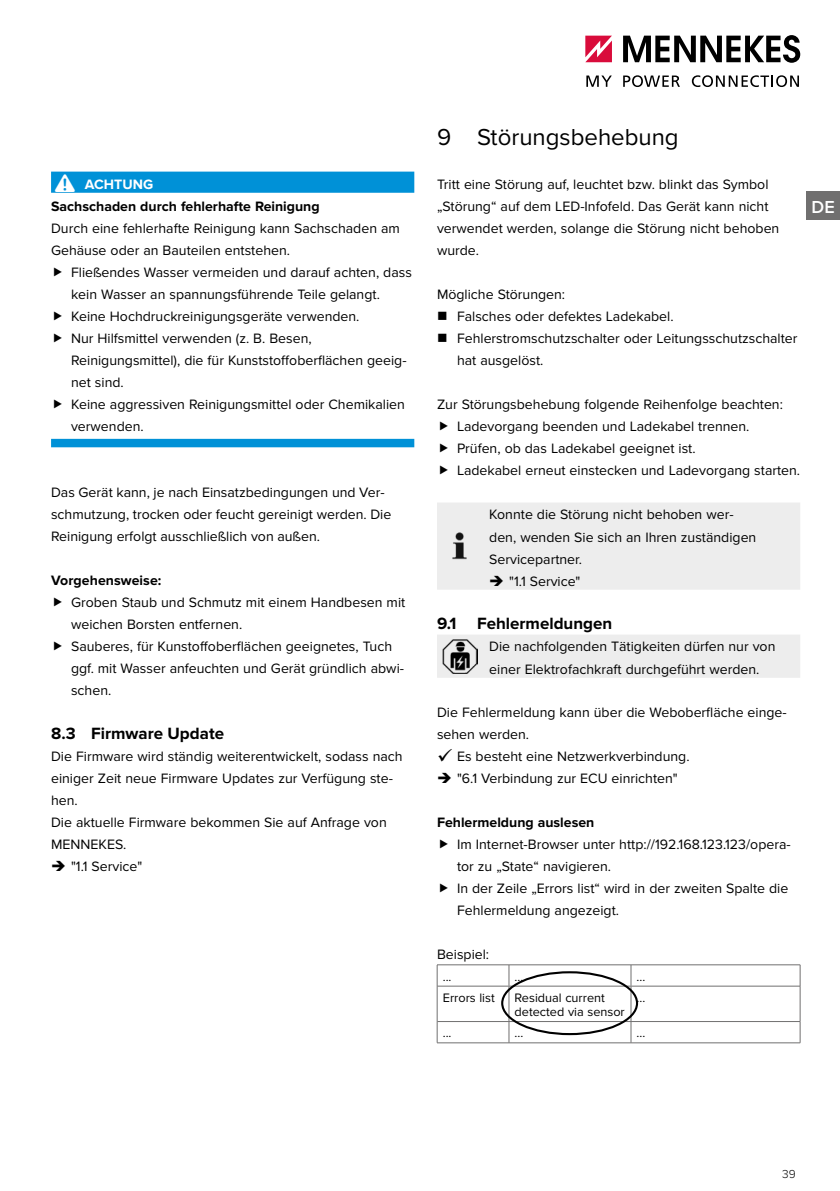
<style>
.page{position:relative;width:840px;height:1191px;background:#fff}
.page>*{position:absolute;margin:0;border:0;box-sizing:border-box;transform-origin:0 0}
.t1{font:24px "Proxima Nova";color:#000}
.t2{font:600 18px "Proxima Nova";color:#fff}
.t3{font:700 17px "Proxima Nova";color:#000}
.t4{font:14px/22px "Proxima Nova";color:#000}
.t5{font:700 14px "Proxima Nova";color:#000}
.t6{font:700 14px "Proxima Nova";color:#fff}
.t7{font:12.6px/14px "Proxima Nova";color:#000}
.t8{font:300 12px "Proxima Nova";color:#000}
</style>
<div class="page">
<svg style="left:586px;top:76px;width:25px;height:11px"></svg>
<svg style="left:623px;top:75px;width:56px;height:12px"></svg>
<svg style="left:691px;top:75px;width:107px;height:12px"></svg>
<svg style="left:585px;top:36px;width:26px;height:26px"></svg>
<svg style="left:623px;top:35px;width:176px;height:28px"></svg>
<div style="left:805px;top:191px;width:34px;height:29px;background:#706f6f"></div>
<div style="left:51px;top:172px;width:363px;height:21px;background:#0091d7"></div>
<div style="left:51px;top:439px;width:363px;height:8px;background:#0091d7"></div>
<div style="left:437px;top:635px;width:362px;height:43px;background:#ededed"></div>
<img style="left:442px;top:639px;width:35px;height:34px">
<hr style="left:437px;top:964px;width:71px;height:1px;background:#706f6f">
<svg style="left:436px;top:965px;width:1px;height:21px"></svg>
<hr style="left:508px;top:964px;width:122px;height:1px;background:#706f6f">
<svg style="left:508px;top:965px;width:1px;height:20px"></svg>
<hr style="left:630px;top:964px;width:169px;height:1px;background:#706f6f">
<svg style="left:630px;top:965px;width:1px;height:20px"></svg>
<svg style="left:799px;top:965px;width:1px;height:21px"></svg>
<hr style="left:436px;top:986px;width:1px;height:35px;background:#706f6f">
<hr style="left:508px;top:986px;width:1px;height:35px;background:#706f6f">
<hr style="left:630px;top:986px;width:1px;height:35px;background:#706f6f">
<hr style="left:799px;top:986px;width:1px;height:35px;background:#706f6f">
<svg style="left:436px;top:1021px;width:1px;height:21px"></svg>
<svg style="left:508px;top:1022px;width:1px;height:20px"></svg>
<svg style="left:630px;top:1022px;width:1px;height:20px"></svg>
<svg style="left:799px;top:1021px;width:1px;height:21px"></svg>
<hr style="left:437px;top:1042px;width:71px;height:1px;background:#706f6f">
<hr style="left:508px;top:1042px;width:122px;height:1px;background:#706f6f">
<hr style="left:630px;top:1042px;width:169px;height:1px;background:#706f6f">
<hr style="left:437px;top:985px;width:71px;height:1px;background:#706f6f">
<hr style="left:508px;top:985px;width:122px;height:1px;background:#706f6f">
<hr style="left:630px;top:985px;width:169px;height:1px;background:#706f6f">
<hr style="left:437px;top:1021px;width:71px;height:1px;background:#706f6f">
<hr style="left:508px;top:1021px;width:122px;height:1px;background:#706f6f">
<hr style="left:630px;top:1021px;width:169px;height:1px;background:#706f6f">
<div style="left:501px;top:971px;width:136px;height:64px;border:2px solid #000;border-radius:50%"></div>
<div style="left:437px;top:503px;width:362px;height:86px;background:#ededed"></div>
<p class="t6" style="left:85px;top:176px;width:70px">ACHTUNG</p>
<p class="t5" style="left:51px;top:198px;width:270px">Sachschaden durch fehlerhafte Reinigung</p>
<p class="t4" style="left:51px;top:218px;width:350px">Durch eine fehlerhafte Reinigung kann Sachschaden am<br>Gehäuse oder an Bauteilen entstehen.</p>
<p class="t4" style="left:71px;top:262px;width:342px">Fließendes Wasser vermeiden und darauf achten, dass kein Wasser an spannungsführende Teile gelangt.<br>Keine Hochdruckreinigungsgeräte verwenden.<br>Nur Hilfsmittel verwenden (z. B. Besen, Reinigungsmittel), die für Kunststoffoberflächen geeig&shy;net sind.<br>Keine aggressiven Reinigungsmittel oder Chemikalien verwenden.</p>
<p class="t4" style="left:51px;top:482px;width:341px">Das Gerät kann, je nach Einsatzbedingungen und Ver&shy;schmutzung, trocken oder feucht gereinigt werden. Die<br>Reinigung erfolgt ausschließlich von außen.</p>
<p class="t5" style="left:51px;top:572px;width:112px">Vorgehensweise:</p>
<p class="t4" style="left:71px;top:592px;width:335px">Groben Staub und Schmutz mit einem Handbesen mit weichen Borsten entfernen.<br>Sauberes, für Kunstoffoberflächen geeignetes, Tuch ggf. mit Wasser anfeuchten und Gerät gründlich abwi&shy;schen.</p>
<p class="t3" style="left:51px;top:723px;width:174px">8.3 Firmware Update</p>
<p class="t4" style="left:51px;top:746px;width:353px">Die Firmware wird ständig weiterentwickelt, sodass nach</p>
<p class="t4" style="left:51px;top:768px;width:343px">einiger Zeit neue Firmware Updates zur Verfügung ste-</p>
<p class="t4" style="left:51px;top:790px;width:28px">hen.</p>
<p class="t4" style="left:51px;top:812px;width:337px">Die aktuelle Firmware bekommen Sie auf Anfrage von</p>
<p class="t4" style="left:51px;top:834px;width:77px">MENNEKES.</p>
<p class="t4" style="left:71px;top:856px;width:73px">"1.1 Service"</p>
<h1 class="t1" style="left:437px;top:123px;width:243px">9 Störungsbehebung</h1>
<p class="t4" style="left:437px;top:174px;width:343px">Tritt eine Störung auf, leuchtet bzw. blinkt das Symbol „Störung“ auf dem LED-Infofeld. Das Gerät kann nicht verwendet werden, solange die Störung nicht behoben wurde.</p>
<p class="t4" style="left:456px;top:284px;width:342px;text-indent:-20px">Mögliche Störungen:<br>Falsches oder defektes Ladekabel.<br>Fehlerstromschutzschalter oder Leitungsschutzschalter hat ausgelöst.</p>
<p class="t4" style="left:456px;top:394px;width:344px;text-indent:-20px">Zur Störungsbehebung folgende Reihenfolge beachten:<br>Ladevorgang beenden und Ladekabel trennen.<br>Prüfen, ob das Ladekabel geeignet ist.<br>Ladekabel erneut einstecken und Ladevorgang starten.</p>
<p class="t4" style="left:489px;top:504px;width:246px">Konnte die Störung nicht behoben wer-</p>
<p class="t4" style="left:489px;top:526px;width:268px">den, wenden Sie sich an Ihren zuständigen</p>
<p class="t4" style="left:489px;top:548px;width:94px">Servicepartner.</p>
<p class="t4" style="left:509px;top:570px;width:73px">"1.1 Service"</p>
<p class="t3" style="left:437px;top:613px;width:177px">9.1 Fehlermeldungen</p>
<p class="t4" style="left:489px;top:636px;width:287px">Die nachfolgenden Tätigkeiten dürfen nur von einer Elektrofachkraft durchgeführt werden.</p>
<p class="t4" style="left:437px;top:702px;width:351px">Die Fehlermeldung kann über die Weboberfläche einge-</p>
<p class="t4" style="left:437px;top:724px;width:93px">sehen werden.</p>
<p class="t4" style="left:457px;top:746px;width:234px">Es besteht eine Netzwerkverbindung.</p>
<p class="t4" style="left:457px;top:768px;width:222px">"6.1 Verbindung zur ECU einrichten"</p>
<p class="t5" style="left:437px;top:814px;width:159px">Fehlermeldung auslesen</p>
<p class="t4" style="left:457px;top:834px;width:335px">Im Internet-Browser unter http://192.168.123.123/opera&shy;tor zu „State“ navigieren.<br>In der Zeile „Errors list“ wird in der zweiten Spalte die Fehlermeldung angezeigt.</p>
<p class="t4" style="left:437px;top:944px;width:54px">Beispiel:</p>
<p class="t7" style="left:442px;top:969px;width:10px">...</p>
<p class="t7" style="left:514px;top:969px;width:10px">...</p>
<p class="t7" style="left:636px;top:969px;width:10px">...</p>
<p class="t7" style="left:442px;top:991px;width:53px">Errors list</p>
<p class="t7" style="left:514px;top:991px;width:112px">Residual current detected via sensor</p>
<p class="t7" style="left:636px;top:991px;width:10px">...</p>
<p class="t7" style="left:442px;top:1026px;width:10px">...</p>
<p class="t7" style="left:514px;top:1026px;width:10px">...</p>
<p class="t7" style="left:636px;top:1026px;width:10px">...</p>
<p class="t2" style="left:811px;top:196px;width:25px">DE</p>
<p class="t8" style="left:781px;top:1166px;width:15px">39</p>
</div>
